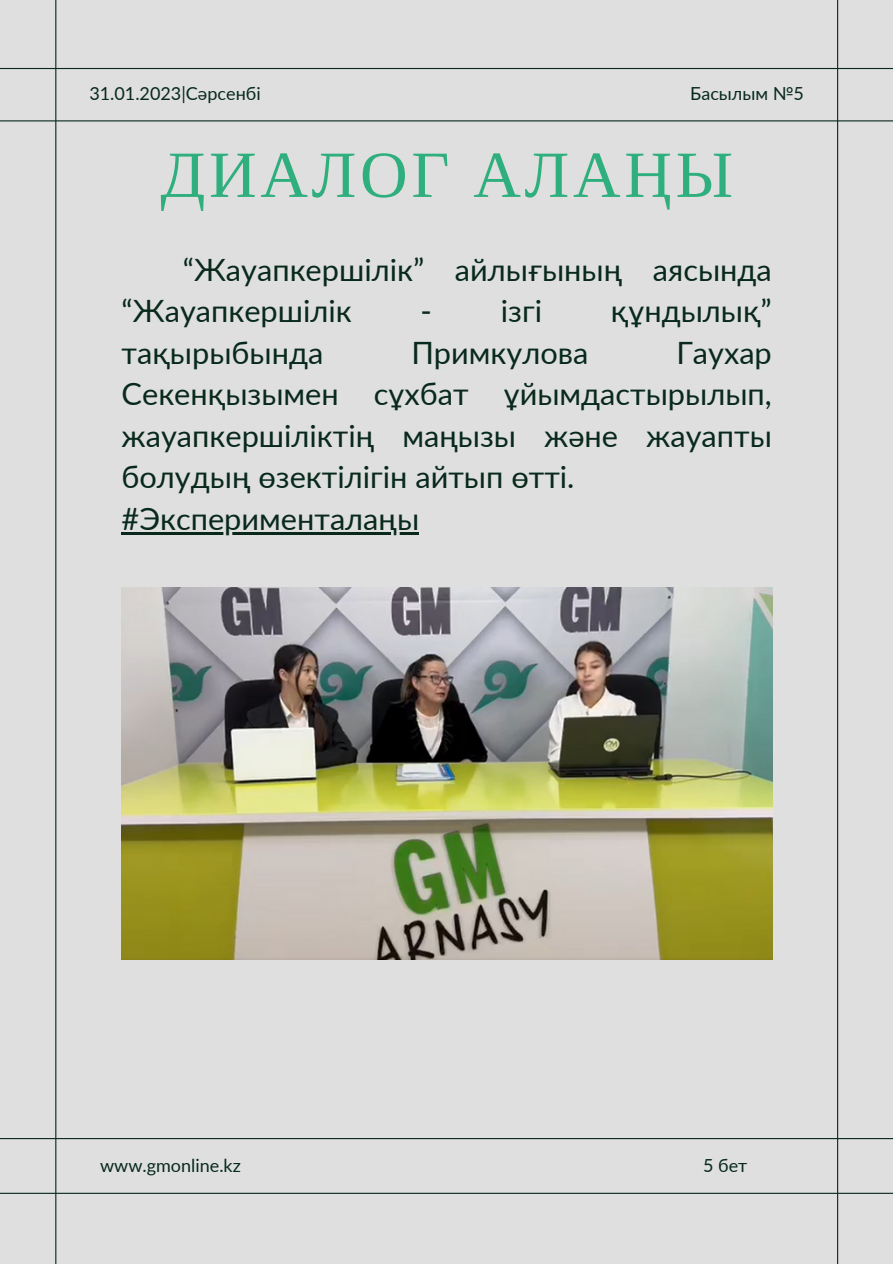
<style>
.page{position:relative;width:893px;height:1264px;background:#fff}
.page>*{position:absolute;margin:0;border:0;box-sizing:border-box;transform-origin:0 0}
.t1{font:66px "Libra Serif Modern";letter-spacing:.055em;color:#2faf7e}
.t2{font:30.75px/41.5px "Lato";color:#08291c}
.t3{font:18px "Lato";color:#08291c}
</style>
<div class="page">
<div style="left:0;top:0;width:892px;height:1263px;background:#dfdfdf"></div>
<hr style="left:0;top:120px;width:892px;height:1px;background:#08291c">
<hr style="left:0;top:68px;width:892px;height:1px;background:#08291c">
<hr style="left:55px;top:0;width:1px;height:1263px;background:#08291c">
<hr style="left:837px;top:0;width:1px;height:1263px;background:#08291c">
<hr style="left:0;top:1192px;width:892px;height:1px;background:#08291c">
<hr style="left:0;top:1137px;width:892px;height:2px;background:#08291c">
<img style="left:121px;top:588px;width:651px;height:371px">
<hr style="left:121px;top:532px;width:298px;height:2px;background:#08291c">
<p class="t3" style="left:89px;top:82px;width:173px">31.01.2023|Сәрсенбі</p>
<p class="t3" style="left:690px;top:82px;width:115px">Басылым №5</p>
<h2 class="t1" style="left:160px;top:140px;width:574px">ДИАЛОГ АЛАҢЫ</h2>
<p class="t2" style="left:121px;top:248px;width:651px;text-indent:61px">“Жауапкершілік” айлығының аясында “Жауапкершілік</p>
<p class="t2" style="left:420px;top:289px;width:123px">- ізгі</p>
<p class="t2" style="left:611px;top:289px;width:162px">құндылық”</p>
<p class="t2" style="left:121px;top:331px;width:203px">тақырыбында</p>
<p class="t2" style="left:411px;top:331px;width:178px">Примкулова</p>
<p class="t2" style="left:121px;top:331px;width:651px;text-align:justify;text-indent:554px">Гаухар Секенқызымен сұхбат ұйымдастырылып, жауапкершіліктің маңызы және жауапты болудың өзектілігін айтып өтті.</p>
<p class="t2" style="left:121px;top:497px;width:299px">#Эксперименталаңы</p>
<p class="t3" style="left:100px;top:1153px;width:142px">www.gmonline.kz</p>
<p class="t3" style="left:703px;top:1153px;width:46px">5 бет</p>
</div>
